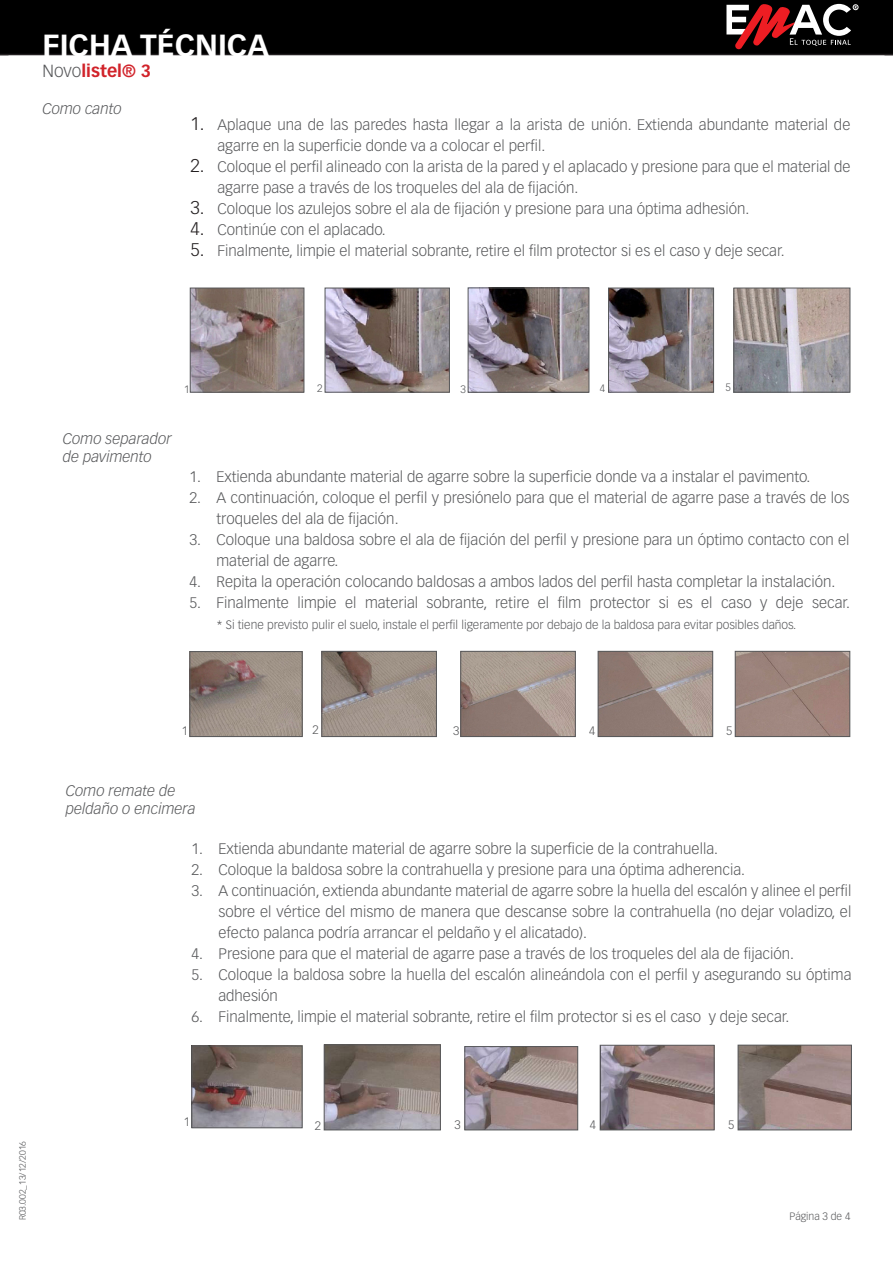
<style>
.page{position:relative;width:893px;height:1263px;background:#fff}
.page>*{position:absolute;margin:0;border:0;box-sizing:border-box;transform-origin:0 0}
.t1{font:700 30px "Vectora LT Std";color:#fff}
.t2{font:700 17.25px "Vectora LT Std";color:#d1232a}
.t3{font:300 15px/21px "Vectora LT Std";color:#57585a}
.t4{font:italic 300 15px "Vectora LT Std";color:#57585a}
.t5{font:300 12px "Vectora LT Std";color:#57585a}
.t6{font:300 10.5px "Vectora LT Std";color:#57585a}
.t7{font:300 9px "Vectora LT Std";color:#57585a}
.s1{font-weight:300;color:#57585a}
.s2{font-size:18px;color:#231f20}
</style>
<div class="page">
<div style="left:0;top:0;width:893px;height:55px;background:#000"></div>
<svg style="left:726px;top:4px;width:132px;height:45px"></svg>
<img style="left:192px;top:290px;width:110px;height:100px">
<div style="left:190px;top:288px;width:114px;height:104px;border:1px solid #57585a"></div>
<img style="left:327px;top:290px;width:121px;height:100px">
<div style="left:325px;top:288px;width:125px;height:104px;border:1px solid #57585a"></div>
<img style="left:470px;top:290px;width:117px;height:100px">
<div style="left:468px;top:288px;width:121px;height:104px;border:1px solid #57585a"></div>
<img style="left:610px;top:290px;width:102px;height:100px">
<div style="left:608px;top:288px;width:106px;height:104px;border:1px solid #57585a"></div>
<img style="left:736px;top:290px;width:112px;height:100px">
<div style="left:734px;top:288px;width:116px;height:104px;border:1px solid #57585a"></div>
<img style="left:191px;top:653px;width:110px;height:82px">
<div style="left:189px;top:651px;width:114px;height:86px;border:1px solid #57585a"></div>
<img style="left:323px;top:653px;width:112px;height:82px">
<div style="left:321px;top:651px;width:116px;height:86px;border:1px solid #57585a"></div>
<img style="left:462px;top:653px;width:112px;height:82px">
<div style="left:460px;top:651px;width:116px;height:86px;border:1px solid #57585a"></div>
<img style="left:600px;top:653px;width:111px;height:82px">
<div style="left:598px;top:651px;width:115px;height:86px;border:1px solid #57585a"></div>
<div style="left:737px;top:653px;width:111px;height:82px;background:#9d837b"></div>
<div style="left:735px;top:651px;width:115px;height:86px;border:1px solid #57585a"></div>
<img style="left:193px;top:1047px;width:107px;height:79px">
<div style="left:191px;top:1045px;width:111px;height:83px;border:1px solid #57585a"></div>
<img style="left:326px;top:1046px;width:113px;height:82px">
<div style="left:324px;top:1044px;width:117px;height:86px;border:1px solid #57585a"></div>
<img style="left:466px;top:1048px;width:110px;height:80px">
<div style="left:464px;top:1046px;width:114px;height:84px;border:1px solid #57585a"></div>
<img style="left:602px;top:1047px;width:110px;height:81px">
<div style="left:600px;top:1045px;width:114px;height:85px;border:1px solid #57585a"></div>
<img style="left:740px;top:1047px;width:110px;height:81px">
<div style="left:738px;top:1045px;width:114px;height:85px;border:1px solid #57585a"></div>
<h1 class="t1" style="left:43px;top:27px;width:228px">FICHA TÉCNICA</h1>
<p class="t2" style="left:43px;top:60px;width:110px"><span class="s1">Novo</span>listel® 3</p>
<p class="t4" style="left:42px;top:99px;width:81px">Como canto</p>
<p class="t3" style="left:217px;top:114px;width:634px;text-indent:-27px"><span class="s2">1.</span> Aplaque una de las paredes hasta llegar a la arista de unión. Extienda abundante material de agarre en la superficie donde va a colocar el perfil.</p>
<p class="t3" style="left:217px;top:156px;width:634px;text-indent:-27px"><span class="s2">2.</span> Coloque el perfil alineado con la arista de la pared y el aplacado y presione para que el material de agarre pase a través de los troqueles del ala de fijación.</p>
<p class="t3" style="left:190px;top:198px;width:560px"><span class="s2">3.</span> Coloque los azulejos sobre el ala de fijación y presione para una óptima adhesión.</p>
<p class="t3" style="left:190px;top:219px;width:197px"><span class="s2">4.</span> Continúe con el aplacado.</p>
<p class="t3" style="left:190px;top:240px;width:596px"><span class="s2">5.</span> Finalmente, limpie el material sobrante, retire el film protector si es el caso y deje secar.</p>
<p class="t6" style="left:184px;top:383px;width:7px">1</p>
<p class="t6" style="left:317px;top:382px;width:7px">2</p>
<p class="t6" style="left:460px;top:383px;width:7px">3</p>
<p class="t6" style="left:600px;top:382px;width:7px">4</p>
<p class="t6" style="left:726px;top:381px;width:7px">5</p>
<p class="t4" style="left:63px;top:430px;width:110px">Como separador</p>
<p class="t4" style="left:63px;top:448px;width:91px">de pavimento</p>
<p class="t3" style="left:189px;top:466px;width:622px">1. Extienda abundante material de agarre sobre la superficie donde va a instalar el pavimento.</p>
<p class="t3" style="left:216px;top:487px;width:634px;text-indent:-27px">2. A continuación, coloque el perfil y presiónelo para que el material de agarre pase a través de los troqueles del ala de fijación.</p>
<p class="t3" style="left:216px;top:529px;width:634px;text-indent:-27px">3. Coloque una baldosa sobre el ala de fijación del perfil y presione para un óptimo contacto con el material de agarre.</p>
<p class="t3" style="left:189px;top:571px;width:647px">4. Repita la operación colocando baldosas a ambos lados del perfil hasta completar la instalación.</p>
<p class="t3" style="left:189px;top:592px;width:662px">5. Finalmente limpie el material sobrante, retire el film protector si es el caso y deje secar.</p>
<p class="t5" style="left:216px;top:618px;width:581px">* Si tiene previsto pulir el suelo, instale el perfil ligeramente por debajo de la baldosa para evitar posibles daños.</p>
<p class="t7" style="left:17px;top:1220px;width:81px;rotate:-90deg">R03.002_13/12/2016</p>
<p class="t5" style="left:182px;top:724px;width:8px">1</p>
<p class="t5" style="left:313px;top:723px;width:8px">2</p>
<p class="t5" style="left:453px;top:724px;width:8px">3</p>
<p class="t5" style="left:589px;top:724px;width:8px">4</p>
<p class="t5" style="left:726px;top:723px;width:8px">5</p>
<p class="t4" style="left:66px;top:781px;width:111px">Como remate de</p>
<p class="t4" style="left:66px;top:799px;width:131px">peldaño o encimera</p>
<p class="t3" style="left:191px;top:838px;width:528px">1. Extienda abundante material de agarre sobre la superficie de la contrahuella.</p>
<p class="t3" style="left:191px;top:859px;width:555px">2. Coloque la baldosa sobre la contrahuella y presione para una óptima adherencia.</p>
<p class="t3" style="left:218px;top:880px;width:634px;text-align:justify;text-indent:-27px">3. A continuación, extienda abundante material de agarre sobre la huella del escalón y alinee el perfil sobre el vértice del mismo de manera que descanse sobre la contrahuella (no dejar voladizo, el efecto palanca podría arrancar el peldaño y el alicatado).</p>
<p class="t3" style="left:191px;top:943px;width:604px">4. Presione para que el material de agarre pase a través de los troqueles del ala de fijación.</p>
<p class="t3" style="left:218px;top:964px;width:634px;text-indent:-27px">5. Coloque la baldosa sobre la huella del escalón alineándola con el perfil y asegurando su óptima adhesión</p>
<p class="t3" style="left:191px;top:1006px;width:599px">6. Finalmente, limpie el material sobrante, retire el film protector si es el caso y deje secar.</p>
<p class="t5" style="left:184px;top:1114px;width:8px">1</p>
<p class="t5" style="left:315px;top:1119px;width:8px">2</p>
<p class="t5" style="left:455px;top:1118px;width:8px">3</p>
<p class="t5" style="left:590px;top:1118px;width:8px">4</p>
<p class="t5" style="left:728px;top:1118px;width:8px">5</p>
<p class="t6" style="left:790px;top:1211px;width:62px">Página 3 de 4</p>
</div>
